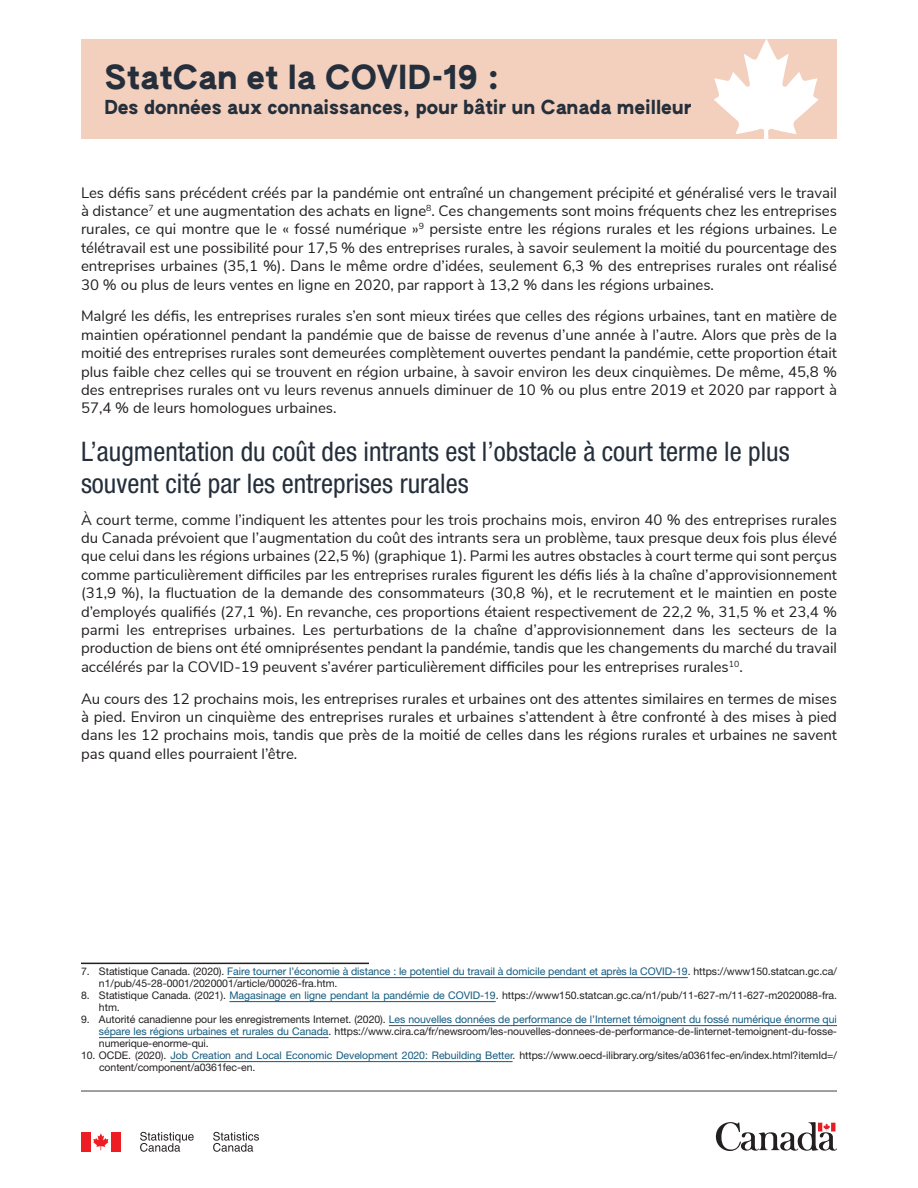
<style>
.page{position:relative;width:918px;height:1188px;background:#fff}
.page>*{position:absolute;margin:0;border:0;box-sizing:border-box;transform-origin:0 0}
.t1{font:32.25px "AUTHENTIC Sans 150";letter-spacing:-.005em;color:#242f3b}
.t2{font:condensed 27px/31.5px "Helvetica Neue LT Std";color:#242f3b}
.t3{font:18.75px "AUTHENTIC Sans 150";letter-spacing:-.005em;color:#242f3b}
.t4{font:15px/18.3px "Nunito Sans";color:#231f20;text-align:justify}
.t5{font:10.5px/12px "Helvetica Neue LT Std";letter-spacing:-.005em;color:#231f20}
.s1{color:#135a7f}
</style>
<div class="page">
<svg style="left:93px;top:1133px;width:16px;height:17px"></svg>
<div style="left:81px;top:1132px;width:10px;height:20px;background:#ee1d23"></div>
<div style="left:111px;top:1132px;width:10px;height:20px;background:#ee1d23"></div>
<svg style="left:140px;top:1132px;width:54px;height:20px"></svg>
<svg style="left:213px;top:1132px;width:46px;height:20px"></svg>
<svg style="left:716px;top:1122px;width:121px;height:29px"></svg>
<hr style="left:81px;top:963px;width:288px;height:1px;background:#231f20">
<hr style="left:227px;top:977px;width:461px;height:1px;background:#135a7f">
<hr style="left:229px;top:1001px;width:267px;height:1px;background:#135a7f">
<hr style="left:389px;top:1025px;width:448px;height:1px;background:#135a7f">
<hr style="left:99px;top:1037px;width:229px;height:1px;background:#135a7f">
<hr style="left:170px;top:1061px;width:343px;height:1px;background:#135a7f">
<hr style="left:81px;top:1091px;width:756px;height:1px;background:#404042">
<div style="left:81px;top:39px;width:756px;height:100px;background:#f3cfbd"></div>
<svg style="left:714px;top:39px;width:105px;height:100px"></svg>
<svg style="left:476px;top:99px;width:8px;height:3px"></svg>
<h1 class="t1" style="left:104px;top:56px;width:397px">StatCan et la COVID-19 :</h1>
<p class="t3" style="left:104px;top:95px;width:588px">Des données aux connaissances, pour batir un Canada meilleur</p>
<p class="t4" style="left:81px;top:182px;width:758px">Les défis sans précédent créés par la pandémie ont entraîné un changement précipité et généralisé vers le travail à distance<sup>7</sup> et une augmentation des achats en ligne<sup>8</sup>. Ces changements sont moins fréquents chez les entreprises rurales, ce qui montre que le « fossé numérique »<sup>9</sup> persiste entre les régions rurales et les régions urbaines. Le télétravail est une possibilité pour 17,5 % des entreprises rurales, à savoir seulement la moitié du pourcentage des entreprises urbaines (35,1 %). Dans le même ordre d’idées, seulement 6,3 % des entreprises rurales ont réalisé 30 % ou plus de leurs ventes en ligne en 2020, par rapport à 13,2 % dans les régions urbaines.</p>
<p class="t4" style="left:81px;top:306px;width:758px">Malgré les défis, les entreprises rurales s’en sont mieux tirées que celles des régions urbaines, tant en matière de maintien opérationnel pendant la pandémie que de baisse de revenus d’une année à l’autre. Alors que près de la moitié des entreprises rurales sont demeurées complètement ouvertes pendant la pandémie, cette proportion était plus faible chez celles qui se trouvent en région urbaine, à savoir environ les deux cinquièmes. De même, 45,8 % des entreprises rurales ont vu leurs revenus annuels diminuer de 10 % ou plus entre 2019 et 2020 par rapport à 57,4 % de leurs homologues urbaines.</p>
<h2 class="t2" style="left:81px;top:436px;width:710px">L’augmentation du coût des intrants est l’obstacle à court terme le plus souvent cité par les entreprises rurales</h2>
<p class="t4" style="left:81px;top:509px;width:758px">À court terme, comme l’indiquent les attentes pour les trois prochains mois, environ 40 % des entreprises rurales du Canada prévoient que l’augmentation du coût des intrants sera un problème, taux presque deux fois plus élevé que celui dans les régions urbaines (22,5 %) (graphique 1). Parmi les autres obstacles à court terme qui sont perçus comme particulièrement difficiles par les entreprises rurales figurent les défis liés à la chaîne d’approvisionnement (31,9 %), la fluctuation de la demande des consommateurs (30,8 %), et le recrutement et le maintien en poste d’employés qualifiés (27,1 %). En revanche, ces proportions étaient respectivement de 22,2 %, 31,5 % et 23,4 % parmi les entreprises urbaines. Les perturbations de la chaîne d’approvisionnement dans les secteurs de la production de biens ont été omniprésentes pendant la pandémie, tandis que les changements du marché du travail accélérés par la COVID-19 peuvent s’avérer particulièrement difficiles pour les entreprises rurales<sup>10</sup>.</p>
<p class="t4" style="left:81px;top:688px;width:758px">Au cours des 12 prochains mois, les entreprises rurales et urbaines ont des attentes similaires en termes de mises à pied. Environ un cinquième des entreprises rurales et urbaines s’attendent à être confronté à des mises à pied dans les 12 prochains mois, tandis que près de la moitié de celles dans les régions rurales et urbaines ne savent pas quand elles pourraient l’être.</p>
<p class="t5" style="left:99px;top:965px;width:739px;text-indent:-18px">7. Statistique Canada. (2020). <span class="s1">Faire tourner l’économie à distance : le potentiel du travail à domicile pendant et après la COVID-19</span>. https://www150.statcan.gc.ca/ n1/pub/45-28-0001/2020001/article/00026-fra.htm.</p>
<p class="t5" style="left:99px;top:989px;width:740px;text-indent:-18px">8. Statistique Canada. (2021). <span class="s1">Magasinage en ligne pendant la pandémie de COVID-19</span>. https://www150.statcan.gc.ca/n1/pub/11-627-m/11-627-m2020088-fra. htm.</p>
<p class="t5" style="left:99px;top:1013px;width:740px;text-align:justify;text-indent:-18px">9. Autorité canadienne pour les enregistrements Internet. (2020). <span class="s1">Les nouvelles données de performance de l’Internet témoignent du fossé numérique énorme qui sépare les régions urbaines et rurales du Canada</span>. https://www.cira.ca/fr/newsroom/les-nouvelles-donnees-de-performance-de-linternet-temoignent-du-fosse&shy;numerique-enorme-qui.</p>
<p class="t5" style="left:99px;top:1049px;width:740px;text-indent:-18px">10. OCDE. (2020). <span class="s1">Job Creation and Local Economic Development 2020: Rebuilding Better</span>. https://www.oecd-ilibrary.org/sites/a0361fec-en/index.html?itemId=/ content/component/a0361fec-en.</p>
</div>
